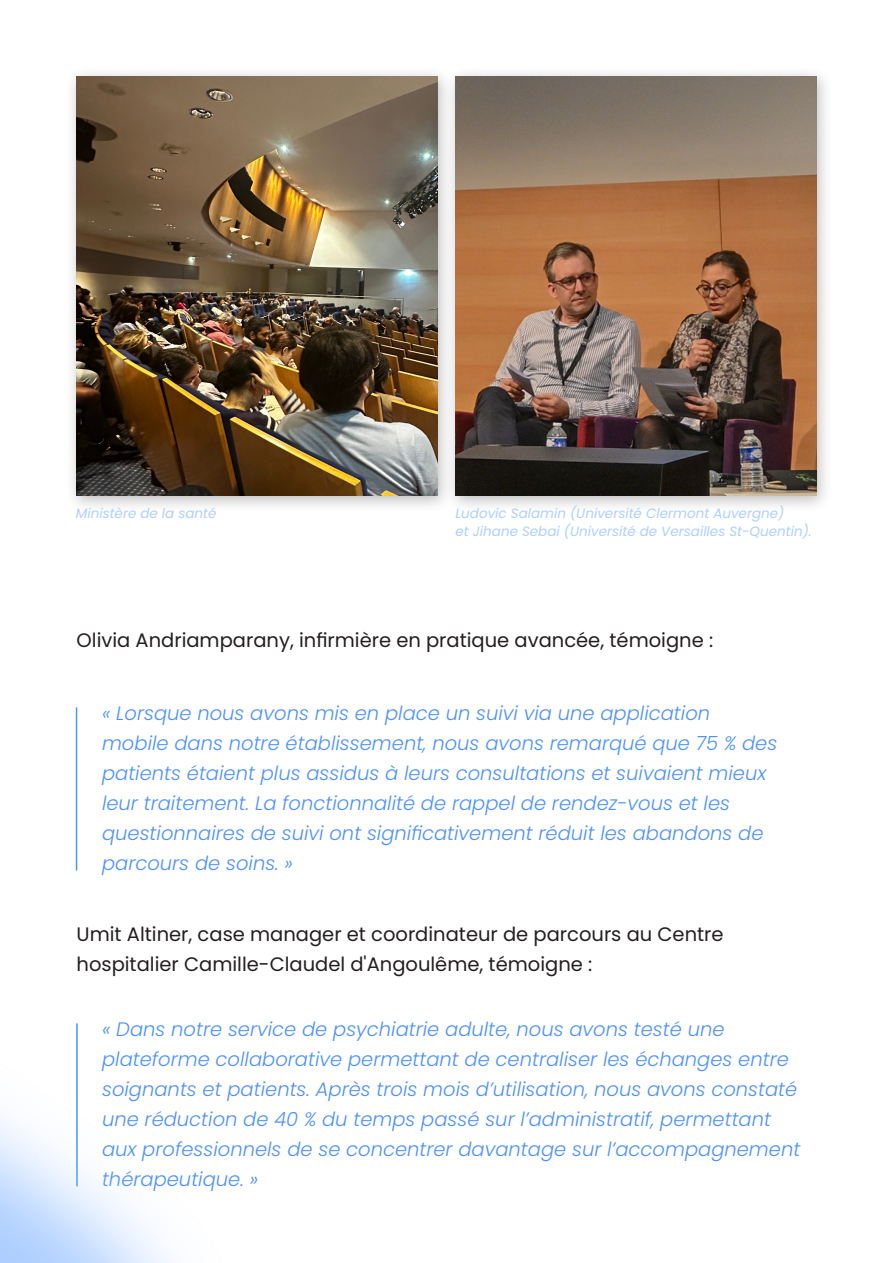
<style>
.page{position:relative;width:893px;height:1263px;background:#fff}
.page>*{position:absolute;margin:0;border:0;box-sizing:border-box;transform-origin:0 0}
.t1{font:italic 300 19.5px/30px "Poppins";color:#4c91ff}
.t2{font:19.5px/30px "Poppins";color:#231f20}
.t3{font:italic 13.5px/18px "Poppins";color:#adcfff}
</style>
<div class="page">
<hr style="left:76px;top:707px;width:1px;height:163px;background:#4c91ff">
<div style="left:444px;top:66px;width:389px;height:447px;background:#231f20;opacity:.3"></div>
<img style="left:455px;top:77px;width:361px;height:418px">
<div style="left:65px;top:66px;width:389px;height:447px;background:#231f20;opacity:.3"></div>
<img style="left:77px;top:77px;width:360px;height:418px">
<p class="t3" style="left:76px;top:504px;width:142px">Ministère de la santé</p>
<p class="t3" style="left:455px;top:504px;width:358px">Ludovic Salamin (Université Clermont Auvergne)<br>et Jihane Sebai (Université de Versailles St-Quentin).</p>
<p class="t2" style="left:77px;top:626px;width:638px">Olivia Andriamparany, infirmière en pratique avancée, témoigne :</p>
<p class="t1" style="left:102px;top:699px;width:677px">« Lorsque nous avons mis en place un suivi via une application mobile dans notre établissement, nous avons remarqué que 75 % des patients étaient plus assidus à leurs consultations et suivaient mieux leur traitement. La fonctionnalité de rappel de rendez-vous et les questionnaires de suivi ont significativement réduit les abandons de parcours de soins. »</p>
<p class="t2" style="left:77px;top:919px;width:649px">Umit Altiner, case manager et coordinateur de parcours au Centre hospitalier Camille-Claudel d'Angoulême, témoigne :</p>
<p class="t1" style="left:102px;top:1015px;width:700px">« Dans notre service de psychiatrie adulte, nous avons testé une plateforme collaborative permettant de centraliser les échanges entre soignants et patients. Après trois mois d’utilisation, nous avons constaté une réduction de 40 % du temps passé sur l’administratif, permettant aux professionnels de se concentrer davantage sur l’accompagnement thérapeutique. »</p>
</div>
